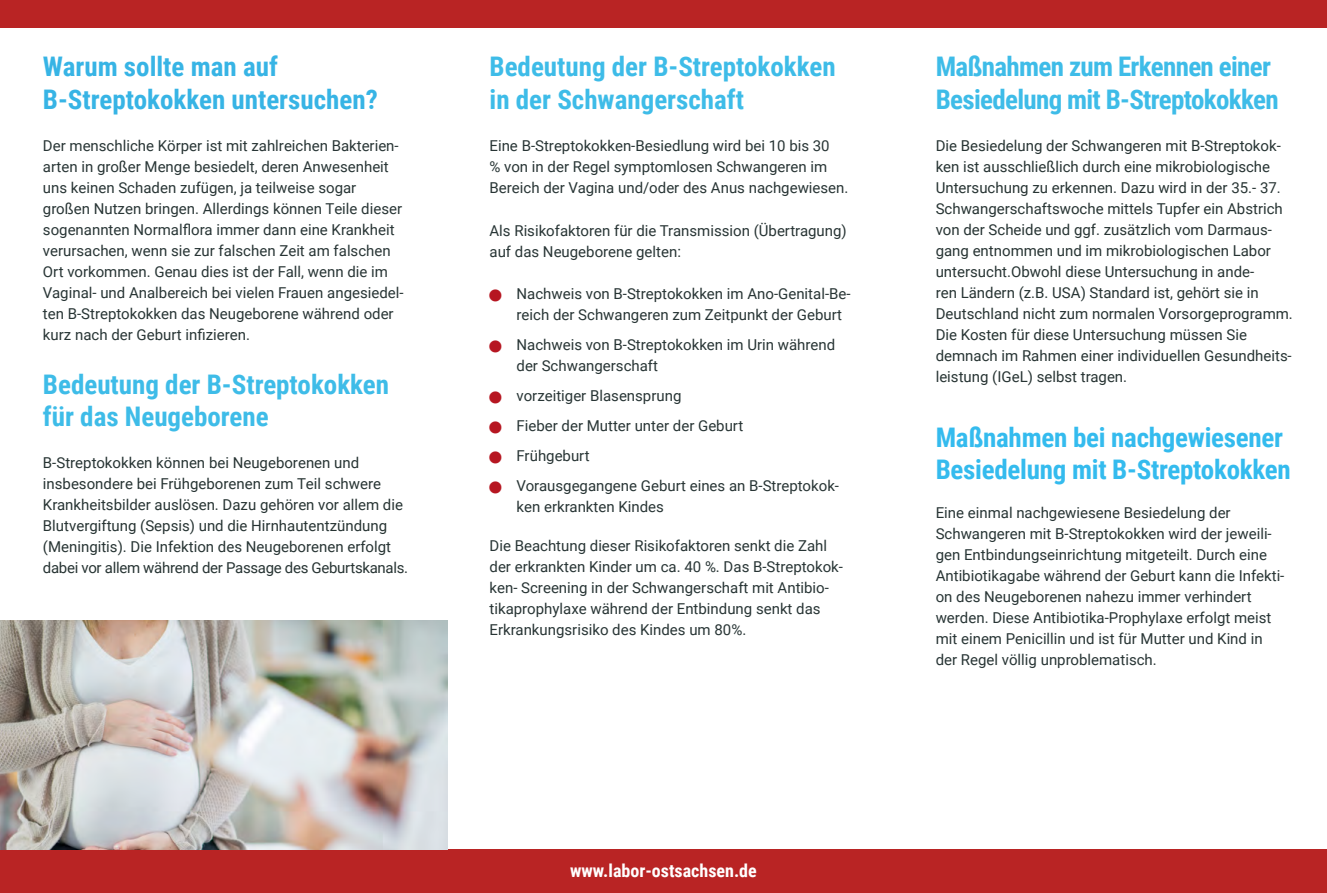
<style>
.page{position:relative;width:1327px;height:893px;background:#fff}
.page>*{position:absolute;margin:0;border:0;box-sizing:border-box;transform-origin:0 0}
.t1{font:700 27px/32.4px "Roboto Condensed";color:#3ebce8}
.t2{font:700 27px/32.4px "Roboto Condensed";letter-spacing:-.01em;color:#34bbee}
.t3{font:700 27px/32.4px "Roboto Condensed";letter-spacing:-.025em;color:#3ebce8}
.t4{font:700 27px/32.4px "Roboto Condensed";color:#37b4e5}
.t5{font:700 18px "Roboto Condensed";color:#fff}
.t6{font:15px/21px "Roboto";color:#283535}
.t7{font:15px/21px "Roboto";color:#273433}
</style>
<div class="page">
<div style="left:0;top:0;width:1327px;height:27px;background:#b92424"></div>
<div style="left:0;top:850px;width:1327px;height:43px;background:#b92424"></div>
<img style="left:0;top:621px;width:447px;height:229px">
<h1 class="t4" style="left:43px;top:49px;width:336px">Warum sollte man auf<br>B-Streptokokken untersuchen?</h1>
<p class="t6" style="left:43px;top:135px;width:362px">Der menschliche Körper ist mit zahlreichen Bakterien&shy;arten in großer Menge besiedelt, deren Anwesenheit uns keinen Schaden zufügen, ja teilweise sogar großen Nutzen bringen. Allerdings können Teile dieser sogenannten Normalflora immer dann eine Krankheit verursachen, wenn sie zur falschen Zeit am falschen Ort vorkommen. Genau dies ist der Fall, wenn die im Vaginal- und Analbereich bei vielen Frauen angesiedel&shy;ten B-Streptokokken das Neugeborene während oder kurz nach der Geburt infizieren.</p>
<h1 class="t1" style="left:43px;top:367px;width:348px">Bedeutung der B-Streptokokken für das Neugeborene</h1>
<p class="t7" style="left:43px;top:452px;width:367px">B-Streptokokken können bei Neugeborenen und insbesondere bei Frühgeborenen zum Teil schwere Krankheitsbilder auslösen. Dazu gehören vor allem die Blutvergiftung (Sepsis) und die Hirnhautentzündung (Meningitis). Die Infektion des Neugeborenen erfolgt dabei vor allem während der Passage des Geburtskanals.</p>
<h1 class="t1" style="left:489px;top:49px;width:348px">Bedeutung der B-Streptokokken in der Schwangerschaft</h1>
<p class="t6" style="left:489px;top:135px;width:360px">Eine B-Streptokokken-Besiedlung wird bei 10 bis 30<br>% von in der Regel symptomlosen Schwangeren im<br>Bereich der Vagina und/oder des Anus nachgewiesen.</p>
<p class="t6" style="left:489px;top:219px;width:359px">Als Risikofaktoren für die Transmission (Übertragung) auf das Neugeborene gelten:</p>
<p class="t6" style="left:516px;top:283px;width:335px">Nachweis von B-Streptokokken im Ano-Genital-Be&shy;reich der Schwangeren zum Zeitpunkt der Geburt</p>
<p class="t6" style="left:516px;top:334px;width:320px">Nachweis von B-Streptokokken im Urin während der Schwangerschaft</p>
<p class="t6" style="left:516px;top:381px;width:324px;line-height:30px">vorzeitiger Blasensprung<br>Fieber der Mutter unter der Geburt<br>Frühgeburt<br>Vorausgegangene Geburt eines an B-Streptokok-</p>
<p class="t6" style="left:516px;top:496px;width:149px">ken erkrankten Kindes</p>
<p class="t6" style="left:489px;top:535px;width:355px">Die Beachtung dieser Risikofaktoren senkt die Zahl der erkrankten Kinder um ca. 40 %. Das B-Streptokok&shy;ken- Screening in der Schwangerschaft mit Antibio&shy;tikaprophylaxe während der Entbindung senkt das Erkrankungsrisiko des Kindes um 80%.</p>
<p class="t5" style="left:570px;top:858px;width:188px">www.labor-ostsachsen.de</p>
<h1 class="t3" style="left:935px;top:49px;width:344px">Maßnahmen zum Erkennen einer<br>Besiedelung mit B-Streptokokken</h1>
<p class="t7" style="left:935px;top:135px;width:359px">Die Besiedelung der Schwangeren mit B-Streptokok&shy;ken ist ausschließlich durch eine mikrobiologische Untersuchung zu erkennen. Dazu wird in der 35.- 37.<br>Schwangerschaftswoche mittels Tupfer ein Abstrich von der Scheide und ggf. zusätzlich vom Darmaus&shy;gang entnommen und im mikrobiologischen Labor untersucht.Obwohl diese Untersuchung in ande-<br>ren Ländern (z.B. USA) Standard ist, gehört sie in Deutschland nicht zum normalen Vorsorgeprogramm.<br>Die Kosten für diese Untersuchung müssen Sie demnach im Rahmen einer individuellen Gesundheits&shy;leistung (IGeL) selbst tragen.</p>
<h1 class="t2" style="left:935px;top:420px;width:357px">Maßnahmen bei nachgewiesener<br>Besiedelung mit B-Streptokokken</h1>
<p class="t6" style="left:935px;top:502px;width:350px">Eine einmal nachgewiesene Besiedelung der Schwangeren mit B-Streptokokken wird der jeweili&shy;gen Entbindungseinrichtung mitgeteilt. Durch eine Antibiotikagabe während der Geburt kann die Infekti&shy;on des Neugeborenen nahezu immer verhindert werden. Diese Antibiotika-Prophylaxe erfolgt meist mit einem Penicillin und ist für Mutter und Kind in der Regel völlig unproblematisch.</p>
</div>
